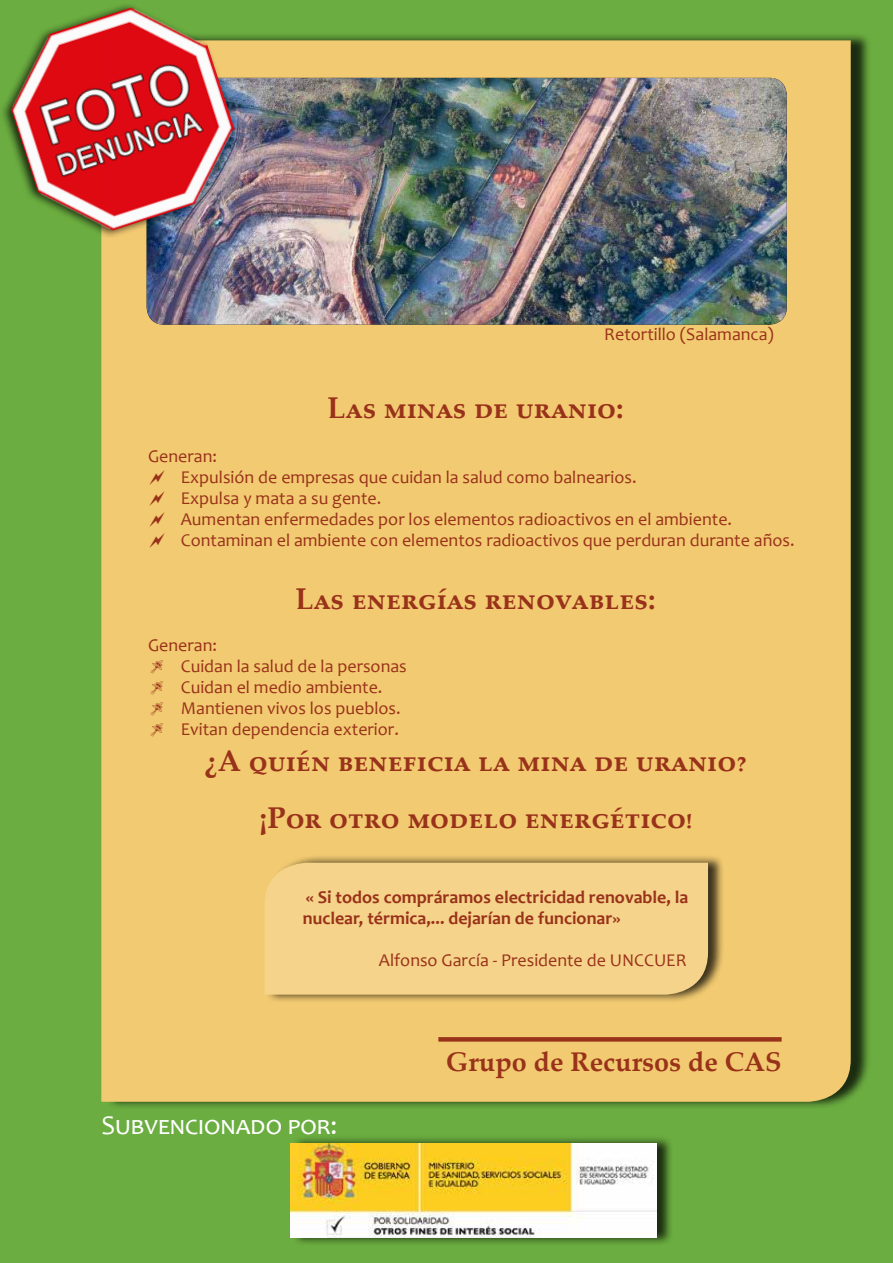
<style>
.page{position:relative;width:893px;height:1263px;background:#6bad40}
.page>*{position:absolute;margin:0;border:0;box-sizing:border-box;transform-origin:0 0}
.t1{font:700 30px/56.7px "Palatino Linotype";color:#99321a;text-align:center}
.t2{font:700 27px "Palatino Linotype";color:#99321a}
.t3{font:27px "Candara";letter-spacing:.005em;color:#fff}
.t4{font:18px/21px "Candara";color:#99321a}
.t5{font:700 18px/21px "Candara";color:#99321a}
</style>
<div class="page">
<div style="left:106px;top:32px;width:766px;height:1078px;background:#000;opacity:.75"></div>
<div style="left:101px;top:40px;width:750px;height:1062px;background:#f2ca71"></div>
<svg style="left:438px;top:1037px;width:344px;height:4px"></svg>
<div style="left:265px;top:854px;width:460px;height:149px;background:#000;opacity:.75"></div>
<div style="left:264px;top:863px;width:444px;height:132px;background:#f5d38a"></div>
<div style="left:291px;top:1135px;width:382px;height:111px;background:#000;opacity:.75"></div>
<img style="left:291px;top:1143px;width:366px;height:95px">
<img style="left:147px;top:78px;width:640px;height:247px">
<img style="left:3px;top:5px;width:250px;height:244px">
<svg style="left:150px;top:470px;width:15px;height:15px"></svg>
<svg style="left:150px;top:491px;width:15px;height:15px"></svg>
<svg style="left:150px;top:512px;width:15px;height:15px"></svg>
<svg style="left:150px;top:533px;width:15px;height:15px"></svg>
<svg style="left:151px;top:661px;width:12px;height:13px"></svg>
<svg style="left:151px;top:682px;width:12px;height:13px"></svg>
<svg style="left:151px;top:703px;width:12px;height:13px"></svg>
<svg style="left:151px;top:724px;width:12px;height:13px"></svg>
<p class="t4" style="left:604px;top:324px;width:171px">Retortillo (Salamanca)</p>
<h1 class="t1" style="left:328px;top:378px;width:297px">Las minas de uranio:</h1>
<p class="t4" style="left:181px;top:446px;width:615px;text-indent:-33px">Generan:<br>Expulsión de empresas que cuidan la salud como balnearios.<br>Expulsa y mata a su gente.<br>Aumentan enfermedades por los elementos radioactivos en el ambiente.<br>Contaminan el ambiente con elementos radioactivos que perduran durante años.</p>
<h1 class="t1" style="left:296px;top:569px;width:361px">Las energías renovables:</h1>
<p class="t4" style="left:181px;top:635px;width:227px;text-indent:-33px">Generan:<br>Cuidan la salud de la personas<br>Cuidan el medio ambiente.<br>Mantienen vivos los pueblos.<br>Evitan dependencia exterior.</p>
<h1 class="t1" style="left:205px;top:731px;width:543px">¿A quién beneficia la mina de uranio? ¡Por otro modelo energético!</h1>
<p class="t5" style="left:303px;top:887px;width:387px">« Si todos compráramos electricidad renovable, la nuclear, térmica,... dejarían de funcionar»</p>
<p class="t4" style="left:379px;top:950px;width:309px">Alfonso García - Presidente de UNCCUER</p>
<h2 class="t3" style="left:101px;top:1109px;width:237px">Subvencionado por:</h2>
<h2 class="t2" style="left:446px;top:1043px;width:337px">Grupo de Recursos de CAS</h2>
</div>
